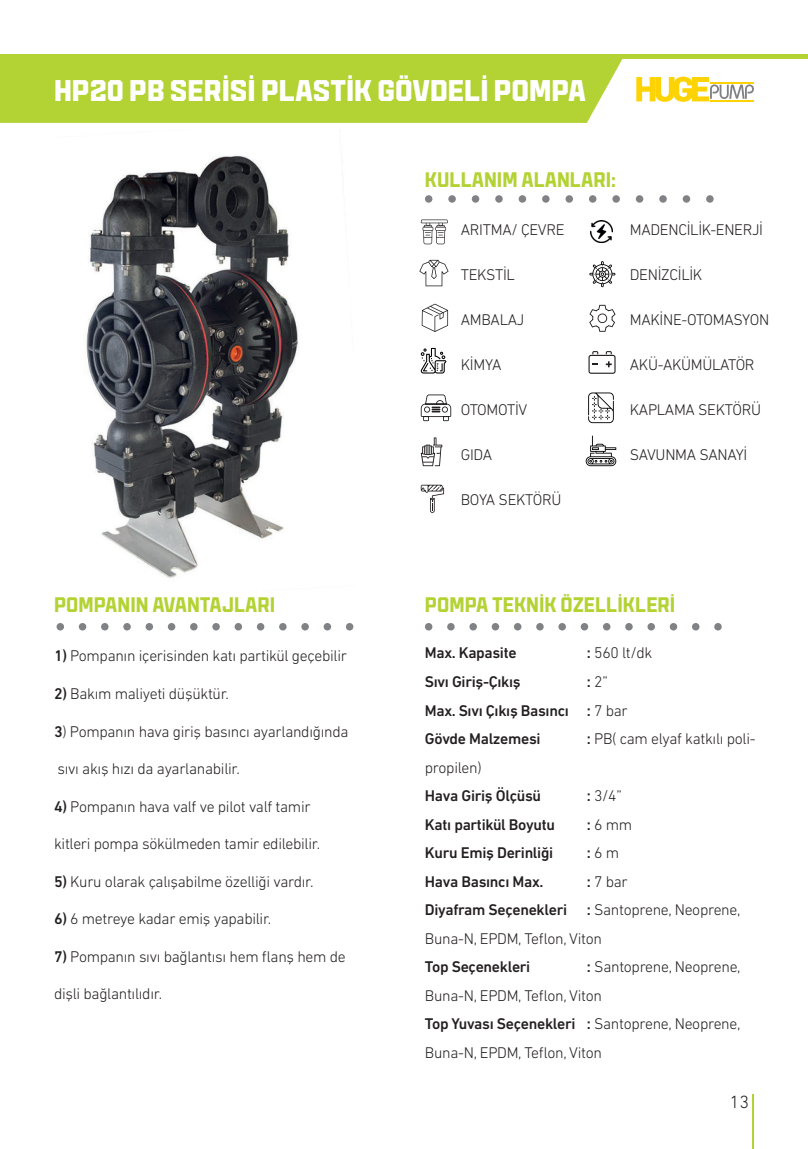
<style>
.page{position:relative;width:808px;height:1149px;background:#fff}
.page>*{position:absolute;margin:0;border:0;box-sizing:border-box;transform-origin:0 0}
.t1{font:600 29.85px "Cutmark";color:#fff}
.t2{font:500 21px "Cutmark";color:#b3d234}
.t3{font:300 18px "DIN Next LT Pro";color:#231f20}
.t4{font:300 15.75px/28.5px "DIN Next LT Pro";letter-spacing:-.02em;color:#231f20}
.t5{font:500 15.75px/28.5px "DIN Next LT Pro";letter-spacing:-.02em;color:#231f20}
.s1{font-weight:500}
.s2{font-weight:300}
</style>
<div class="page">
<hr style="left:752px;top:1094px;width:2px;height:54px;background:#b3d234">
<svg style="left:57px;top:623px;width:296px;height:7px"></svg>
<svg style="left:425px;top:623px;width:297px;height:7px"></svg>
<svg style="left:425px;top:195px;width:289px;height:8px"></svg>
<img style="left:86px;top:155px;width:213px;height:424px">
<div style="left:0;top:58px;width:624px;height:65px;background:#b3d234"></div>
<svg style="left:636px;top:77px;width:118px;height:25px"></svg>
<hr style="left:710px;top:82px;width:44px;height:2px;background:#fed304">
<hr style="left:710px;top:100px;width:44px;height:1px;background:#fed304">
<hr style="left:0;top:54px;width:808px;height:4px;background:#b3d234">
<svg style="left:421px;top:219px;width:27px;height:25px"></svg>
<svg style="left:422px;top:304px;width:26px;height:28px"></svg>
<svg style="left:421px;top:348px;width:25px;height:25px"></svg>
<img style="left:590px;top:220px;width:23px;height:23px">
<svg style="left:589px;top:261px;width:26px;height:26px"></svg>
<svg style="left:586px;top:435px;width:30px;height:31px"></svg>
<svg style="left:588px;top:392px;width:26px;height:31px"></svg>
<svg style="left:419px;top:260px;width:29px;height:26px"></svg>
<svg style="left:421px;top:437px;width:21px;height:29px"></svg>
<svg style="left:421px;top:484px;width:23px;height:28px"></svg>
<svg style="left:421px;top:394px;width:30px;height:27px"></svg>
<svg style="left:589px;top:305px;width:26px;height:27px"></svg>
<svg style="left:588px;top:351px;width:27px;height:22px"></svg>
<h1 class="t1" style="left:54px;top:74px;width:534px">HP20 PB SERİSİ PLASTİK GÖVDELİ POMPA</h1>
<h2 class="t2" style="left:425px;top:168px;width:193px">KULLANIM ALANLARI:</h2>
<p class="t4" style="left:461px;top:215px;width:105px">ARITMA/ ÇEVRE</p>
<p class="t4" style="left:461px;top:260px;width:56px">TEKSTİL</p>
<p class="t4" style="left:461px;top:305px;width:65px">AMBALAJ</p>
<p class="t4" style="left:461px;top:350px;width:42px">KİMYA</p>
<p class="t4" style="left:461px;top:395px;width:68px">OTOMOTİV</p>
<p class="t4" style="left:461px;top:440px;width:33px">GIDA</p>
<p class="t4" style="left:461px;top:485px;width:102px">BOYA SEKTÖRÜ</p>
<p class="t4" style="left:630px;top:215px;width:135px">MADENCİLİK-ENERJİ</p>
<p class="t4" style="left:630px;top:260px;width:74px">DENİZCİLİK</p>
<p class="t4" style="left:630px;top:305px;width:141px">MAKİNE-OTOMASYON</p>
<p class="t4" style="left:630px;top:350px;width:126px">AKÜ-AKÜMÜLATÖR</p>
<p class="t4" style="left:630px;top:395px;width:133px">KAPLAMA SEKTÖRÜ</p>
<p class="t4" style="left:630px;top:440px;width:119px">SAVUNMA SANAYİ</p>
<h2 class="t2" style="left:54px;top:593px;width:223px">POMPANIN AVANTAJLARI</h2>
<p class="t4" style="left:54px;top:641px;width:295px"><span class="s1">1)</span> Pompanın içerisinden katı partikül geçebilir</p>
<p class="t4" style="left:54px;top:679px;width:177px"><span class="s1">2)</span> Bakım maliyeti düşüktür.</p>
<p class="t4" style="left:54px;top:716px;width:296px"><span class="s1">3</span>) Pompanın hava giriş basıncı ayarlandığında</p>
<p class="t4" style="left:58px;top:754px;width:184px">sıvı akış hızı da ayarlanabilir.</p>
<p class="t4" style="left:54px;top:791px;width:258px"><span class="s1">4)</span> Pompanın hava valf ve pilot valf tamir</p>
<p class="t4" style="left:54px;top:829px;width:268px">kitleri pompa sökülmeden tamir edilebilir.</p>
<p class="t4" style="left:54px;top:866px;width:261px"><span class="s1">5)</span> Kuru olarak çalışabilme özelliği vardır.</p>
<p class="t4" style="left:54px;top:904px;width:219px"><span class="s1">6)</span> 6 metreye kadar emiş yapabilir.</p>
<p class="t4" style="left:54px;top:941px;width:293px"><span class="s1">7)</span> Pompanın sıvı bağlantısı hem flanş hem de</p>
<p class="t4" style="left:54px;top:979px;width:110px">dişli bağlantılıdır.</p>
<h2 class="t2" style="left:425px;top:593px;width:252px">POMPA TEKNİK ÖZELLİKLERİ</h2>
<p class="t5" style="left:425px;top:638px;width:93px">Max. Kapasite</p>
<p class="t4" style="left:587px;top:638px;width:67px"><span class="s1">:</span> 560 lt/dk</p>
<p class="t5" style="left:425px;top:667px;width:97px">Sıvı Giriş-Çıkış</p>
<p class="t5" style="left:425px;top:667px;width:204px;text-indent:162px">: <span class="s2">2”<br></span>Max. Sıvı Çıkış Basıncı : <span class="s2">7 bar<br></span>Gövde Malzemesi</p>
<p class="t4" style="left:587px;top:724px;width:170px"><span class="s1">:</span> PB( cam elyaf katkılı poli-</p>
<p class="t4" style="left:425px;top:752px;width:58px">propilen)</p>
<p class="t5" style="left:425px;top:781px;width:118px">Hava Giriş Ölçüsü</p>
<p class="t4" style="left:587px;top:781px;width:36px"><span class="s1">:</span> 3/4”</p>
<p class="t5" style="left:425px;top:809px;width:132px">Katı partikül Boyutu</p>
<p class="t4" style="left:587px;top:809px;width:47px"><span class="s1">:</span> 6 mm</p>
<p class="t5" style="left:425px;top:838px;width:130px">Kuru Emiş Derinliği</p>
<p class="t4" style="left:587px;top:838px;width:34px"><span class="s1">:</span> 6 m</p>
<p class="t5" style="left:425px;top:866px;width:120px">Hava Basıncı Max.</p>
<p class="t4" style="left:587px;top:866px;width:42px"><span class="s1">:</span> 7 bar</p>
<p class="t5" style="left:425px;top:895px;width:144px">Diyafram Seçenekleri</p>
<p class="t4" style="left:425px;top:895px;width:317px;text-indent:162px"><span class="s1">:</span> Santoprene, Neoprene,<br>Buna-N, EPDM, Teflon, Viton</p>
<p class="t5" style="left:425px;top:952px;width:107px">Top Seçenekleri</p>
<p class="t4" style="left:425px;top:952px;width:317px;text-indent:162px"><span class="s1">:</span> Santoprene, Neoprene,<br>Buna-N, EPDM, Teflon, Viton<br><span class="s1">Top Yuvası Seçenekleri :</span> Santoprene, Neoprene,<br>Buna-N, EPDM, Teflon, Viton</p>
<p class="t3" style="left:730px;top:1091px;width:21px">13</p>
</div>
